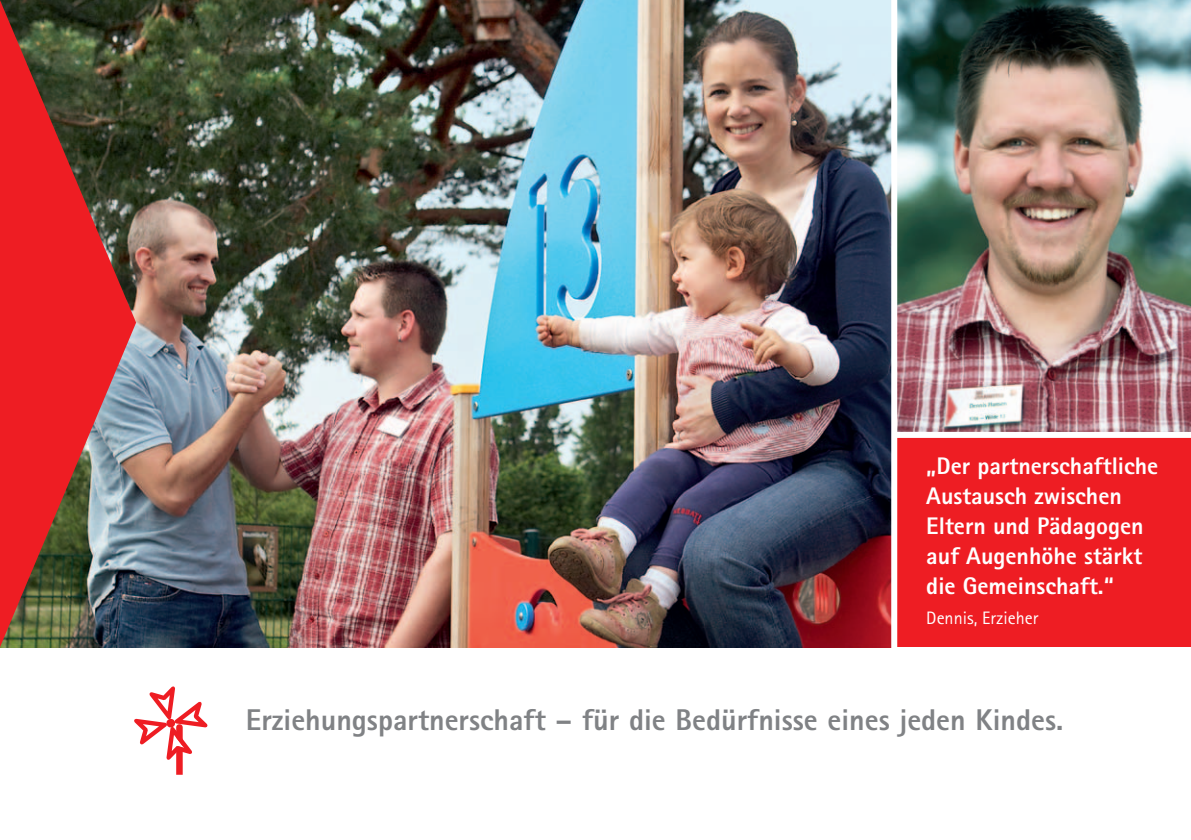
<style>
.page{position:relative;width:1191px;height:840px;background:#fff}
.page>*{position:absolute;margin:0;border:0;box-sizing:border-box;transform-origin:0 0}
.t1{font:800 30px "Rotis Sans Serif";color:#808285}
.t2{font:800 24px/30px "Rotis Sans Serif";color:#fff}
.t3{font:18px "Rotis Sans Serif";color:#fff}
</style>
<div class="page">
<img style="left:897px;top:0;width:294px;height:431px">
<img style="left:136px;top:0;width:755px;height:646px">
<svg style="left:134px;top:686px;width:74px;height:88px"></svg>
<div style="left:894px;top:434px;width:297px;height:212px;background:#ee1d23"></div>
<div style="left:891px;top:0;width:6px;height:659px;background:#fff"></div>
<div style="left:894px;top:431px;width:297px;height:6px;background:#fff"></div>
<img style="left:0;top:0;width:136px;height:646px">
<p class="t2" style="left:926px;top:450px;width:233px">„Der partnerschaftliche<br>Austausch zwischen<br>Eltern und Pädagogen auf Augenhöhe stärkt die Gemeinschaft.“</p>
<p class="t3" style="left:926px;top:607px;width:113px">Dennis, Erzieher</p>
<p class="t1" style="left:246px;top:700px;width:819px">Erziehungspartnerschaft – für die Bedürfnisse eines jeden Kindes.</p>
</div>
